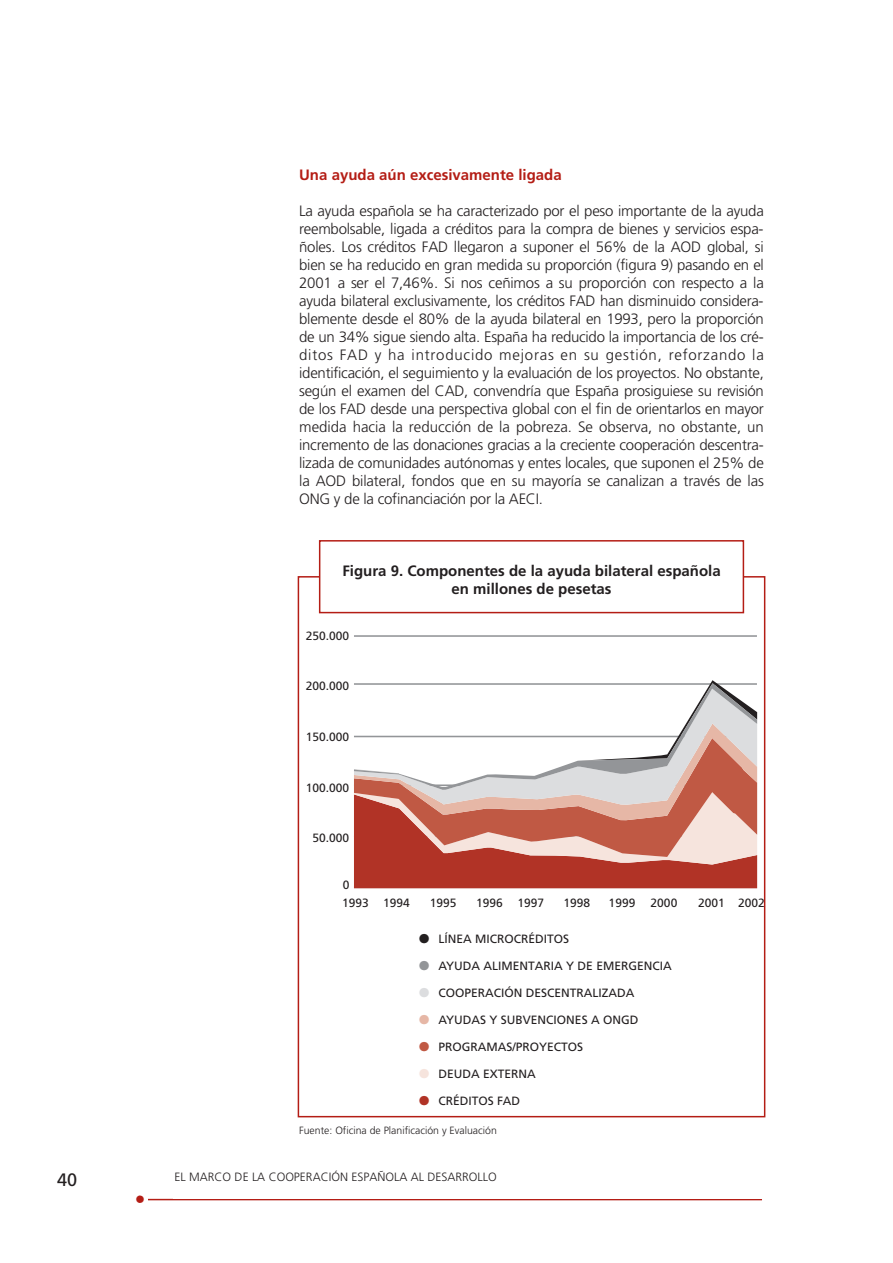
<style>
.page{position:relative;width:893px;height:1263px;background:#fff}
.page>*{position:absolute;margin:0;border:0;box-sizing:border-box;transform-origin:0 0}
.t1{font:18px "Frutiger";color:#231f20}
.t2{font:18px "Geneva";color:#b41d15}
.t3{font:300 15px/18px "Frutiger";letter-spacing:-.015em;color:#231f20;text-align:justify}
.t4{font:700 15px/18px "Frutiger";color:#231f20;text-align:center}
.t5{font:700 15px "Frutiger";color:#b41d15}
.t6{font:12px "Frutiger";color:#231f20}
.t7{font:300 12px "Frutiger";color:#231f20}
.t8{font:300 10.5px "Frutiger";color:#231f20}
.s1{font-size:27px}
.s2{font-size:27px;color:#939598}
.s3{font-size:27px;color:#dcdddf}
.s4{font-size:27px;color:#e6b7a6}
.s5{font-size:27px;color:#c05944}
.s6{font-size:27px;color:#f6e4dd}
.s7{font-size:27px;color:#b13326}
</style>
<div class="page">
<hr style="left:137px;top:1199px;width:625px;height:1px;background:#b41d15">
<div style="left:133px;top:1186px;width:15px;height:28px;background:#fff"></div>
<hr style="left:354px;top:635px;width:403px;height:2px;background:#939598">
<svg style="left:354px;top:680px;width:403px;height:208px"></svg>
<div style="left:319px;top:540px;width:425px;height:73px;border:2px solid #b41d15"></div>
<p class="t5" style="left:299px;top:169px;width:264px">Una ayuda aún excesivamente ligada</p>
<p class="t3" style="left:299px;top:203px;width:466px">La ayuda española se ha caracterizado por el peso importante de la ayuda reembolsable, ligada a créditos para la compra de bienes y servicios espa&shy;ñoles. Los créditos FAD llegaron a suponer el 56% de la AOD global, si bien se ha reducido en gran medida su proporción (figura 9) pasando en el 2001 a ser el 7,46%. Si nos ceñimos a su proporción con respecto a la ayuda bilateral exclusivamente, los créditos FAD han disminuido considera&shy;blemente desde el 80% de la ayuda bilateral en 1993, pero la proporción de un 34% sigue siendo alta. España ha reducido la importancia de los cré&shy;ditos FAD y ha introducido mejoras en su gestión, reforzando la identificación, el seguimiento y la evaluación de los proyectos. No obstante, según el examen del CAD, convendría que España prosiguiese su revisión de los FAD desde una perspectiva global con el fin de orientarlos en mayor medida hacia la reducción de la pobreza. Se observa, no obstante, un incremento de las donaciones gracias a la creciente cooperación descentra&shy;lizada de comunidades autónomas y entes locales, que suponen el 25% de la AOD bilateral, fondos que en su mayoría se canalizan a través de las ONG y de la cofinanciación por la AECI.</p>
<p class="t4" style="left:342px;top:563px;width:380px">Figura 9. Componentes de la ayuda bilateral española en millones de pesetas</p>
<p class="t6" style="left:306px;top:631px;width:45px">250.000</p>
<p class="t6" style="left:306px;top:681px;width:45px">200.000</p>
<p class="t6" style="left:306px;top:732px;width:45px">150.000</p>
<p class="t6" style="left:306px;top:783px;width:45px">100.000</p>
<p class="t6" style="left:312px;top:832px;width:38px">50.000</p>
<p class="t6" style="left:343px;top:880px;width:8px">0</p>
<p class="t6" style="left:342px;top:898px;width:69px">1993 1994</p>
<p class="t6" style="left:430px;top:898px;width:28px">1995</p>
<p class="t6" style="left:476px;top:898px;width:69px">1996 1997</p>
<p class="t6" style="left:564px;top:898px;width:28px">1998</p>
<p class="t6" style="left:609px;top:898px;width:28px">1999</p>
<p class="t6" style="left:651px;top:898px;width:28px">2000</p>
<p class="t6" style="left:698px;top:898px;width:68px">2001 2002</p>
<p class="t6" style="left:418px;top:934px;width:153px"><span class="s1">•</span> LÍNEA MICROCRÉDITOS</p>
<p class="t6" style="left:418px;top:961px;width:256px"><span class="s2">•</span> AYUDA ALIMENTARIA Y DE EMERGENCIA</p>
<p class="t6" style="left:418px;top:988px;width:219px"><span class="s3">•</span> COOPERACIÓN DESCENTRALIZADA</p>
<p class="t6" style="left:418px;top:1015px;width:222px"><span class="s4">•</span> AYUDAS Y SUBVENCIONES A ONGD</p>
<p class="t6" style="left:418px;top:1042px;width:167px"><span class="s5">•</span> PROGRAMAS/PROYECTOS</p>
<p class="t6" style="left:418px;top:1069px;width:120px"><span class="s6">•</span> DEUDA EXTERNA</p>
<p class="t6" style="left:418px;top:1096px;width:104px"><span class="s7">•</span> CRÉDITOS FAD</p>
<p class="t8" style="left:299px;top:1126px;width:199px">Fuente: Oficina de Planificación y Evaluación</p>
<p class="t1" style="left:57px;top:1173px;width:22px">40</p>
<p class="t7" style="left:175px;top:1172px;width:323px">EL MARCO DE LA COOPERACIÓN ESPAÑOLA AL DESARROLLO</p>
<p class="t2" style="left:134px;top:1189px;width:14px">•</p>
</div>
